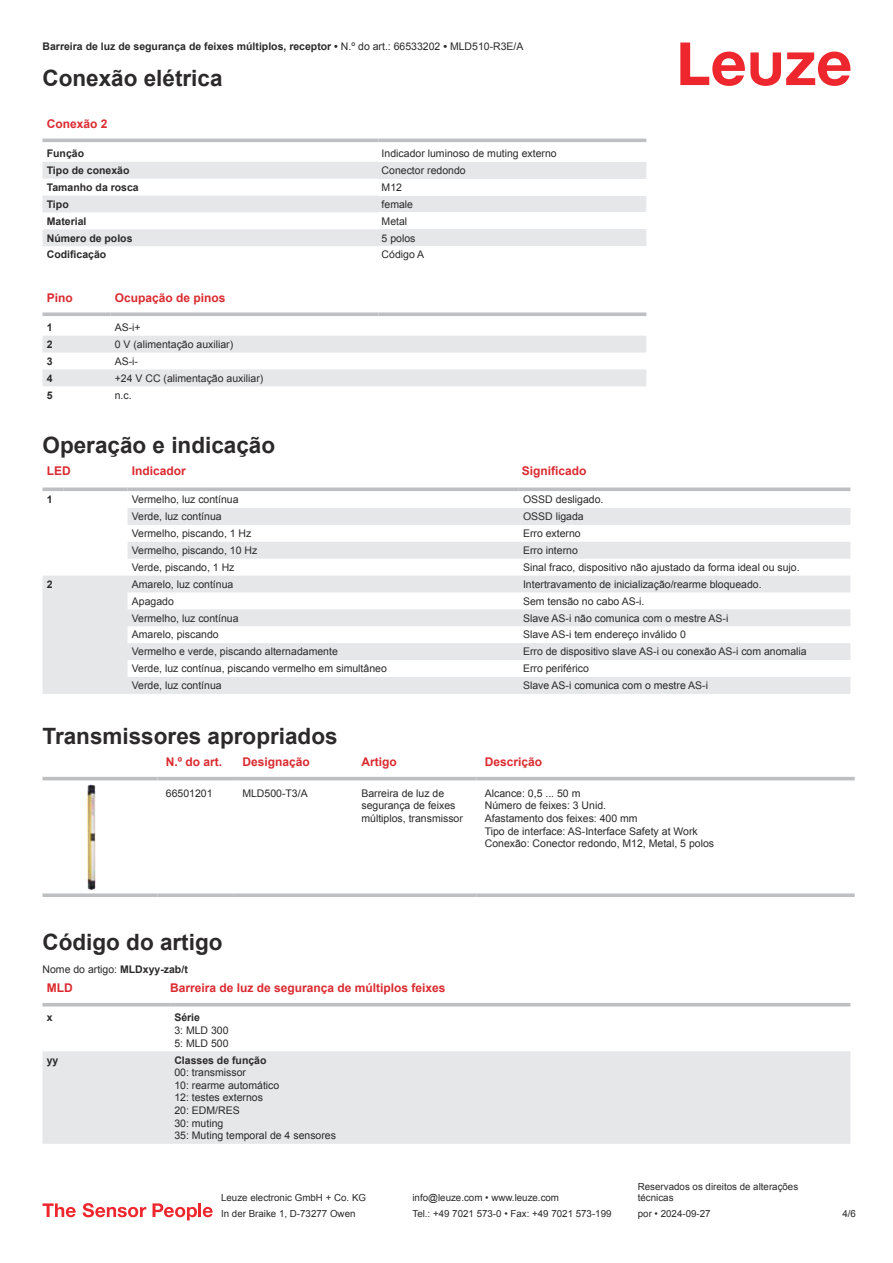
<style>
.page{position:relative;width:893px;height:1263px;background:#fff}
.page>*{position:absolute;margin:0;border:0;box-sizing:border-box;transform-origin:0 0}
.t1{font:700 22.5px "Arial";color:#2b292a}
.t2{font:700 12px "Arial";color:#db2a30}
.t3{font:10.5px/12.6px "Arial";color:#2b292a}
.t4{font:700 10.5px "Arial";color:#2b292a}
.t5{font:9.75px/11.7px "Arial";color:#2b292a}
.s1{font-weight:400}
.s2{font-weight:700}
</style>
<div class="page">
<svg style="left:680px;top:43px;width:170px;height:43px"></svg>
<svg style="left:43px;top:138px;width:603px;height:1px"></svg>
<svg style="left:43px;top:162px;width:335px;height:84px;fill:#e6e7e9"></svg>
<hr style="left:43px;top:139px;width:335px;height:3px;background:#bdbfc1">
<hr style="left:378px;top:139px;width:268px;height:3px;background:#bdbfc1">
<div style="left:378px;top:162px;width:268px;height:17px;background:#e6e7e9"></div>
<div style="left:378px;top:196px;width:268px;height:16px;background:#e6e7e9"></div>
<div style="left:378px;top:229px;width:268px;height:17px;background:#e6e7e9"></div>
<svg style="left:43px;top:336px;width:603px;height:50px"></svg>
<svg style="left:43px;top:312px;width:68px;height:4px"></svg>
<svg style="left:111px;top:312px;width:267px;height:4px"></svg>
<svg style="left:378px;top:312px;width:268px;height:4px"></svg>
<svg style="left:43px;top:508px;width:807px;height:186px;fill:#e6e7e9"></svg>
<svg style="left:43px;top:487px;width:21px;height:4px"></svg>
<svg style="left:64px;top:487px;width:64px;height:4px"></svg>
<svg style="left:128px;top:487px;width:391px;height:4px;background:#c5c7c8"></svg>
<svg style="left:519px;top:487px;width:331px;height:4px"></svg>
<svg style="left:43px;top:776px;width:812px;height:9px"></svg>
<hr style="left:43px;top:777px;width:114px;height:3px;background:#bdbfc1">
<hr style="left:157px;top:777px;width:77px;height:3px;background:#bdbfc1">
<hr style="left:234px;top:777px;width:119px;height:3px;background:#bdbfc1">
<hr style="left:353px;top:777px;width:123px;height:3px;background:#bdbfc1">
<hr style="left:476px;top:777px;width:379px;height:3px;background:#bdbfc1">
<svg style="left:43px;top:893px;width:114px;height:4px"></svg>
<svg style="left:157px;top:893px;width:77px;height:4px"></svg>
<svg style="left:234px;top:893px;width:119px;height:4px"></svg>
<svg style="left:353px;top:893px;width:123px;height:4px"></svg>
<svg style="left:476px;top:893px;width:379px;height:4px;background:#c4c6c8"></svg>
<img style="left:87px;top:785px;width:9px;height:106px">
<svg style="left:43px;top:1006px;width:807px;height:1px"></svg>
<div style="left:43px;top:1051px;width:807px;height:93px;background:#e6e7e9"></div>
<hr style="left:43px;top:1003px;width:127px;height:3px;background:#bdbfc1">
<hr style="left:170px;top:1003px;width:680px;height:3px;background:#bdbfc1">
<svg style="left:43px;top:1203px;width:33px;height:14px"></svg>
<svg style="left:83px;top:1203px;width:63px;height:14px"></svg>
<svg style="left:153px;top:1203px;width:44px;height:17px"></svg>
<hr style="left:198px;top:1203px;width:3px;height:14px;background:#ed272d">
<svg style="left:203px;top:1207px;width:10px;height:10px"></svg>
<p class="t4" style="left:43px;top:43px;width:482px">Barreira de luz de segurança de feixes múltiplos, receptor • <span class="s1">N.º do art.: 66533202</span> • <span class="s1">MLD510-R3E/A</span></p>
<h1 class="t1" style="left:43px;top:70px;width:182px">Conexão elétrica</h1>
<p class="t2" style="left:47px;top:119px;width:62px">Conexão 2</p>
<p class="t4" style="left:47px;top:149px;width:39px">Função</p>
<p class="t3" style="left:382px;top:148px;width:177px">Indicador luminoso de muting externo</p>
<p class="t4" style="left:47px;top:166px;width:84px">Tipo de conexão</p>
<p class="t3" style="left:382px;top:165px;width:86px">Conector redondo</p>
<p class="t4" style="left:47px;top:183px;width:93px">Tamanho da rosca</p>
<p class="t3" style="left:382px;top:182px;width:22px">M12</p>
<p class="t4" style="left:47px;top:200px;width:23px">Tipo</p>
<p class="t3" style="left:382px;top:199px;width:33px">female</p>
<p class="t4" style="left:47px;top:217px;width:41px">Material</p>
<p class="t3" style="left:382px;top:216px;width:27px">Metal</p>
<p class="t4" style="left:47px;top:234px;width:87px">Número de polos</p>
<p class="t3" style="left:382px;top:233px;width:35px">5 polos</p>
<p class="t4" style="left:47px;top:251px;width:61px">Codificação</p>
<p class="t3" style="left:382px;top:249px;width:44px">Código A</p>
<p class="t2" style="left:47px;top:293px;width:28px">Pino</p>
<p class="t2" style="left:115px;top:293px;width:112px">Ocupação de pinos</p>
<p class="t4" style="left:47px;top:323px;width:7px">1</p>
<p class="t3" style="left:115px;top:322px;width:27px">AS-i+</p>
<p class="t4" style="left:47px;top:340px;width:7px">2</p>
<p class="t3" style="left:115px;top:339px;width:120px">0 V (alimentação auxiliar)</p>
<p class="t4" style="left:47px;top:357px;width:7px">3</p>
<p class="t3" style="left:115px;top:356px;width:25px">AS-i-</p>
<p class="t4" style="left:47px;top:374px;width:7px">4</p>
<p class="t3" style="left:115px;top:373px;width:150px">+24 V CC (alimentação auxiliar)</p>
<p class="t4" style="left:47px;top:391px;width:7px">5</p>
<p class="t3" style="left:115px;top:389px;width:18px">n.c.</p>
<h1 class="t1" style="left:43px;top:437px;width:234px">Operação e indicação</h1>
<p class="t2" style="left:47px;top:467px;width:25px">LED</p>
<p class="t2" style="left:132px;top:467px;width:56px">Indicador</p>
<p class="t2" style="left:522px;top:467px;width:66px">Significado</p>
<p class="t4" style="left:47px;top:496px;width:7px">1</p>
<p class="t3" style="left:132px;top:494px;width:108px">Vermelho, luz contínua</p>
<p class="t3" style="left:523px;top:494px;width:82px">OSSD desligado.</p>
<p class="t3" style="left:132px;top:511px;width:91px">Verde, luz contínua</p>
<p class="t3" style="left:523px;top:511px;width:62px">OSSD ligada</p>
<p class="t3" style="left:132px;top:528px;width:121px">Vermelho, piscando, 1 Hz</p>
<p class="t3" style="left:523px;top:528px;width:59px">Erro externo</p>
<p class="t3" style="left:132px;top:545px;width:127px">Vermelho, piscando, 10 Hz</p>
<p class="t3" style="left:523px;top:545px;width:56px">Erro interno</p>
<p class="t3" style="left:132px;top:562px;width:104px">Verde, piscando, 1 Hz</p>
<p class="t3" style="left:523px;top:562px;width:278px">Sinal fraco, dispositivo não ajustado da forma ideal ou sujo.</p>
<p class="t4" style="left:47px;top:580px;width:7px">2</p>
<p class="t3" style="left:132px;top:579px;width:103px">Amarelo, luz contínua</p>
<p class="t3" style="left:523px;top:579px;width:240px">Intertravamento de inicialização/rearme bloqueado.</p>
<p class="t3" style="left:132px;top:596px;width:44px">Apagado</p>
<p class="t3" style="left:523px;top:596px;width:123px">Sem tensão no cabo AS-i.</p>
<p class="t3" style="left:132px;top:612px;width:108px">Vermelho, luz contínua</p>
<p class="t3" style="left:523px;top:612px;width:207px">Slave AS-i não comunica com o mestre AS-i</p>
<p class="t3" style="left:132px;top:629px;width:88px">Amarelo, piscando</p>
<p class="t3" style="left:523px;top:629px;width:164px">Slave AS-i tem endereço inválido 0</p>
<p class="t3" style="left:132px;top:646px;width:208px">Vermelho e verde, piscando alternadamente</p>
<p class="t3" style="left:523px;top:646px;width:285px">Erro de dispositivo slave AS-i ou conexão AS-i com anomalia</p>
<p class="t3" style="left:132px;top:663px;width:257px">Verde, luz contínua, piscando vermelho em simultâneo</p>
<p class="t3" style="left:523px;top:663px;width:67px">Erro periférico</p>
<p class="t3" style="left:132px;top:680px;width:91px">Verde, luz contínua</p>
<p class="t3" style="left:523px;top:680px;width:186px">Slave AS-i comunica com o mestre AS-i</p>
<h1 class="t1" style="left:43px;top:728px;width:297px">Transmissores apropriados</h1>
<p class="t2" style="left:166px;top:757px;width:58px">N.º do art.</p>
<p class="t2" style="left:242px;top:757px;width:69px">Designação</p>
<p class="t2" style="left:361px;top:757px;width:37px">Artigo</p>
<p class="t2" style="left:485px;top:757px;width:59px">Descrição</p>
<p class="t3" style="left:166px;top:788px;width:48px">66501201</p>
<p class="t3" style="left:242px;top:788px;width:67px">MLD500-T3/A</p>
<p class="t3" style="left:361px;top:788px;width:103px">Barreira de luz de segurança de feixes múltiplos, transmissor</p>
<p class="t3" style="left:485px;top:788px;width:231px">Alcance: 0,5 ... 50 m<br>Número de feixes: 3 Unid.<br>Afastamento dos feixes: 400 mm<br>Tipo de interface: AS-Interface Safety at Work Conexão: Conector redondo, M12, Metal, 5 polos</p>
<h1 class="t1" style="left:43px;top:933px;width:181px">Código do artigo</h1>
<p class="t2" style="left:47px;top:983px;width:27px">MLD</p>
<p class="t2" style="left:170px;top:983px;width:277px">Barreira de luz de segurança de múltiplos feixes</p>
<p class="t4" style="left:47px;top:1014px;width:7px">x</p>
<p class="t4" style="left:174px;top:1014px;width:27px">Série</p>
<p class="t3" style="left:174px;top:1025px;width:56px">3: MLD 300<br>5: MLD 500</p>
<p class="t4" style="left:47px;top:1056px;width:13px">yy</p>
<p class="t4" style="left:174px;top:1056px;width:94px">Classes de função</p>
<p class="t3" style="left:174px;top:1067px;width:163px">00: transmissor<br>10: rearme automático<br>12: testes externos<br>20: EDM/RES<br>30: muting<br>35: Muting temporal de 4 sensores</p>
<p class="t3" style="left:43px;top:964px;width:147px">Nome do artigo: <span class="s2">MLDxyy-zab/t</span></p>
<p class="t5" style="left:221px;top:1193px;width:146px">Leuze electronic GmbH + Co. KG</p>
<p class="t5" style="left:412px;top:1193px;width:148px">info@leuze.com • www.leuze.com</p>
<p class="t5" style="left:638px;top:1181px;width:162px">Reservados os direitos de alterações técnicas</p>
<p class="t5" style="left:221px;top:1209px;width:136px">In der Braike 1, D-73277 Owen</p>
<p class="t5" style="left:412px;top:1209px;width:201px">Tel.: +49 7021 573-0 • Fax: +49 7021 573-199</p>
<p class="t5" style="left:638px;top:1209px;width:74px">por • 2024-09-27</p>
<p class="t5" style="left:842px;top:1209px;width:15px">4 /6</p>
</div>
